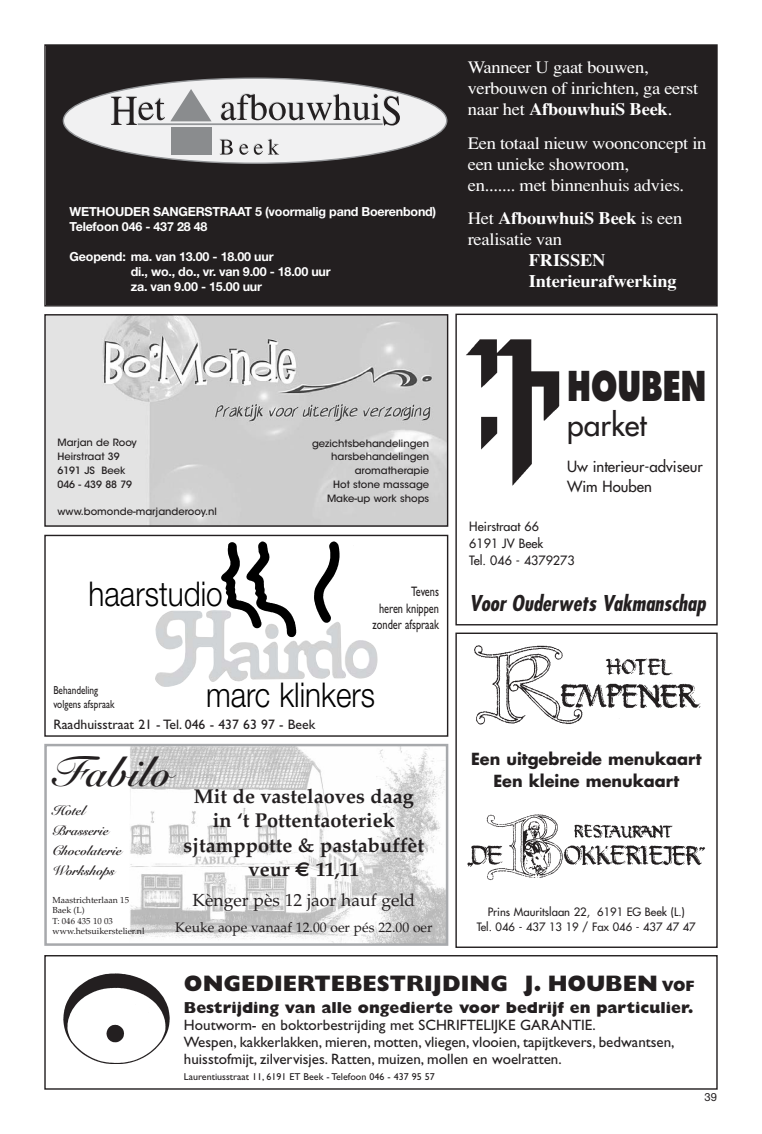
<style>
.page{position:relative;width:762px;height:1134px;background:#fff}
.page>*{position:absolute;margin:0;border:0;box-sizing:border-box;transform-origin:0 0}
.t1{font:42.5px "Snell Roundhand Bold Script";color:#231f20}
.t2{font:800 40px "Futura";color:#231f20;scale:.73 1}
.t3{font:300 34.12px "Helvetica Neue";color:#000;scale:.87 1}
.t4{font:30px "Futura";color:#231f20}
.t5{font:800 22.5px "Gill Sans";color:#231f20}
.t6{font:italic 700 condensed 21.25px "Futura";color:#231f20}
.t7{font:700 20px/24.1px "Palatino";color:#231f20;text-align:center}
.t8{font:17.5px/21px "Times";letter-spacing:-.015em;color:#fff;scale:1.06 1}
.t9{font:700 17.5px/21px "Times";letter-spacing:-.015em;color:#fff;scale:1.06 1}
.t10{font:17.5px "Palatino";color:#231f20}
.t11{font:700 16.25px/21.1px "Futura";color:#231f20;text-align:center}
.t12{font:800 16px "Gill Sans";color:#231f20}
.t13{font:15px/16.9px "Gill Sans";color:#231f20}
.t14{font:15px/20.5px "Futura";color:#231f20}
.t15{font:13.75px "Gill Sans";color:#231f20}
.t16{font:13.75px/20px "Snell Roundhand Bold Script";color:#231f20}
.t17{font:13.75px "Palatino";color:#231f20}
.t18{font:13.75px/16.2px "Gill Sans";color:#231f20;text-align:right;scale:.75 1}
.t19{font:700 12.5px/15px "Helvetica Neue";letter-spacing:-.015em;color:#fff}
.t20{font:12.5px/17px "Futura";color:#231f20}
.t21{font:11.62px/13.8px "Gill Sans";color:#231f20;scale:.8 1}
.t22{font:11.25px/15.4px "Futura";color:#231f20;text-align:center}
.t23{font:11.25px "Helvetica Neue";color:#231f20}
.t24{font:10px/13.8px "ITC Avant Garde MM 445 750";color:#231f20}
.t25{font:10px "Gill Sans";color:#231f20}
.t26{font:8.75px/10.6px "Palatino";color:#231f20}
.s1{font-weight:700}
.s2{font-family:"Euro Sans"}
.s3{font-size:15px}
</style>
<div class="page">
<img style="left:46px;top:316px;width:400px;height:209px">
<div style="left:44px;top:314px;width:404px;height:213px;border:1px solid #231f20"></div>
<svg style="left:455px;top:313px;width:263px;height:635px"></svg>
<img style="left:155px;top:541px;width:185px;height:109px">
<img style="left:174px;top:610px;width:204px;height:69px">
<div style="left:44px;top:535px;width:404px;height:202px;border:1px solid #231f20"></div>
<img style="left:130px;top:747px;width:315px;height:196px">
<div style="left:44px;top:744px;width:404px;height:202px;border:2px solid #a7a9ac"></div>
<div style="left:44px;top:955px;width:674px;height:135px;border:1px solid #231f20"></div>
<img style="left:63px;top:973px;width:107px;height:91px">
<img style="left:472px;top:644px;width:230px;height:81px">
<img style="left:466px;top:813px;width:240px;height:67px">
<div style="left:46px;top:46px;width:670px;height:259px;background:#231f20"></div>
<div style="left:63px;top:78px;width:384px;height:86px;background:#f1f1f2;border:1px solid #939598;border-radius:50%"></div>
<div style="left:171px;top:127px;width:41px;height:28px;background:#8a8c8e"></div>
<svg style="left:171px;top:89px;width:40px;height:32px"></svg>
<hr style="left:138px;top:123px;width:245px;height:2px;background:#939598">
<svg style="left:110px;top:96px;width:55px;height:29px"></svg>
<svg style="left:220px;top:93px;width:180px;height:33px"></svg>
<svg style="left:219px;top:139px;width:14px;height:16px"></svg>
<svg style="left:239px;top:138px;width:40px;height:17px"></svg>
<div style="left:44px;top:44px;width:674px;height:262px;border:1px solid #231f20"></div>
<p class="t19" style="left:70px;top:205px;width:368px">WETHOUDER SANGERSTRAAT 5 (voormalig pand Boerenbond)<br>Telefoon 046 - 437 28 48</p>
<p class="t19" style="left:131px;top:250px;width:201px;text-indent:-61px">Geopend: ma. van 13.00 - 18.00 uur<br>di., wo., do., vr. van 9.00 - 18.00 uur za. van 9.00 - 15.00 uur</p>
<p class="t8" style="left:468px;top:58px;width:219px">Wanneer U gaat bouwen, verbouwen of inrichten, ga eerst naar het <span class="s1">AfbouwhuiS Beek</span>.</p>
<p class="t8" style="left:468px;top:134px;width:227px">Een totaal nieuw woonconcept in een unieke showroom,<br>en....... met binnenhuis advies.</p>
<p class="t8" style="left:468px;top:209px;width:204px">Het <span class="s1">AfbouwhuiS Beek</span> is een realisatie van</p>
<p class="t9" style="left:529px;top:251px;width:141px">FRISSEN<br>Interieurafwerking</p>
<p class="t24" style="left:57px;top:437px;width:81px">Marjan de Rooy<br>Heirstraat 39<br>6191 JS Beek<br>046 - 439 88 79</p>
<p class="t24" style="left:57px;top:506px;width:161px">www.bomonde-marjanderooy.nl</p>
<h3 class="t3" style="left:89px;top:582px;width:156px">haarstudio</h3>
<p class="t24" style="left:312px;top:437px;width:119px;text-align:right">gezichtsbehandelingen harsbehandelingen aromatherapie<br>Hot stone massage<br>Make-up work shops</p>
<p class="t18" style="left:372px;top:585px;width:90px">Tevens<br>heren knippen zonder afspraak</p>
<h3 class="t3" style="left:206px;top:683px;width:196px">marc klinkers</h3>
<p class="t21" style="left:53px;top:684px;width:78px">Behandeling volgens afspraak</p>
<p class="t15" style="left:53px;top:719px;width:263px">Raadhuisstraat 21 - Tel. 046 - 437 63 97 - Beek</p>
<h1 class="t1" style="left:52px;top:757px;width:120px">Fabilo</h1>
<p class="t16" style="left:52px;top:803px;width:71px">Hotel<br>Brasserie<br>Chocolaterie<br>Workshops</p>
<p class="t26" style="left:52px;top:895px;width:94px">Maastrichterlaan 15<br>Baek (L)<br>T: 046 435 10 03 www.hetsuikerstelier.nl</p>
<h3 class="t7" style="left:184px;top:786px;width:242px">Mit de vastelaoves daag in ‘t Pottentaoteriek sjtamppotte &amp; pastabuffèt veur <span class="s2">€</span> 11,11</h3>
<p class="t10" style="left:192px;top:893px;width:224px">Kènger pès 12 jaor hauf geld</p>
<p class="t17" style="left:175px;top:922px;width:259px">Keuke aope vanaaf 12.00 oer pés 22.00 oer</p>
<h2 class="t2" style="left:567px;top:369px;width:192px">HOUBEN</h2>
<h3 class="t4" style="left:567px;top:410px;width:81px">parket</h3>
<p class="t14" style="left:567px;top:457px;width:137px">Uw interieur-adviseur<br>Wim Houben</p>
<p class="t20" style="left:469px;top:519px;width:107px">Heirstraat 66<br>6191 JV Beek<br>Tel. 046 - 4379273</p>
<h3 class="t6" style="left:469px;top:593px;width:241px">Voor Ouderwets Vakmanschap</h3>
<p class="t11" style="left:471px;top:750px;width:232px">Een uitgebreide menukaart<br>Een kleine menukaart</p>
<p class="t22" style="left:477px;top:905px;width:220px">Prins Mauritslaan 22, 6191 EG Beek (L.)<br>Tel. 046 - 437 13 19 / Fax 046 - 437 47 47</p>
<h3 class="t5" style="left:184px;top:975px;width:512px">ONGEDIERTEBESTRIJDING J. HOUBEN <span class="s3">VOF</span></h3>
<p class="t12" style="left:184px;top:1002px;width:511px">Bestrijding van alle ongedierte voor bedrijf en particulier.</p>
<p class="t13" style="left:184px;top:1018px;width:492px">Houtworm- en boktorbestrijding met SCHRIFTELIJKE GARANTIE.<br>Wespen, kakkerlakken, mieren, motten, vliegen, vlooien, tapijtkevers, bedwantsen, huisstofmijt, zilvervisjes. Ratten, muizen, mollen en woelratten.</p>
<p class="t25" style="left:184px;top:1073px;width:252px">Laurentiusstraat 11, 6191 ET Beek - Telefoon 046 - 437 95 57</p>
<p class="t23" style="left:704px;top:1093px;width:14px">39</p>
</div>
